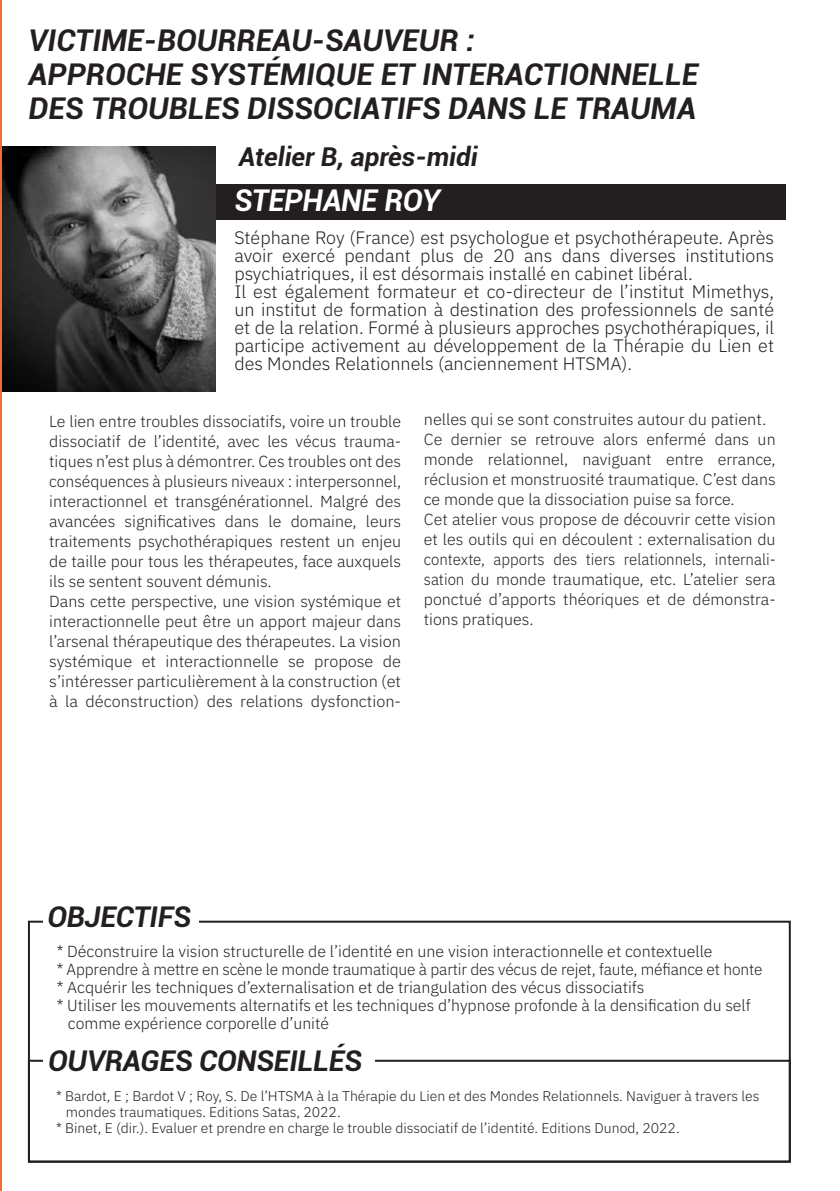
<style>
.page{position:relative;width:840px;height:1191px;background:#fff}
.page>*{position:absolute;margin:0;border:0;box-sizing:border-box;transform-origin:0 0}
.t1{font:italic 700 30px/34px "Roboto";color:#231f20}
.t2{font:italic 700 30px "Roboto";letter-spacing:-.01em;color:#fff}
.t3{font:italic 700 28.6px "Roboto";letter-spacing:-.01em;color:#231f20}
.t4{font:italic 700 26px "Roboto";color:#231f20}
.t5{font:300 18px/18px "IBM Plex Sans";color:#231f20}
.t6{font:300 16px/20px "IBM Plex Sans";color:#231f20}
.t7{font:300 14px "IBM Plex Sans";color:#231f20}
</style>
<div class="page">
<div style="left:177px;top:184px;width:608px;height:35px;background:#231f20"></div>
<img style="left:2px;top:146px;width:214px;height:246px">
<div style="left:28px;top:1059px;width:762px;height:103px;border:2px solid #231f20"></div>
<div style="left:43px;top:1030px;width:331px;height:78px;background:#fff"></div>
<hr style="left:0;top:0;width:2px;height:1191px;background:#ee6f33">
<h1 class="t1" style="left:28px;top:22px;width:671px">VICTIME-BOURREAU-SAUVEUR :<br>APPROCHE SYSTÉMIQUE ET INTERACTIONNELLE<br>DES TROUBLES DISSOCIATIFS DANS LE TRAUMA</h1>
<h3 class="t4" style="left:238px;top:138px;width:240px">Atelier B, après-midi</h3>
<h1 class="t2" style="left:234px;top:179px;width:207px">STEPHANE ROY</h1>
<p class="t5" style="left:234px;top:227px;width:541px">Stéphane Roy (France) est psychologue et psychothérapeute. Après avoir exercé pendant plus de 20 ans dans diverses institutions psychiatriques, il est désormais installé en cabinet libéral.<br>Il est également formateur et co-directeur de l’institut Mimethys, un institut de formation à destination des professionnels de santé et de la relation. Formé à plusieurs approches psychothérapiques, il participe activement au développement de la Thérapie du Lien et des Mondes Relationnels (anciennement HTSMA).</p>
<p class="t6" style="left:49px;top:409px;width:353px">Le lien entre troubles dissociatifs, voire un trouble dissociatif de l’identité, avec les vécus trauma&shy;tiques n’est plus à démontrer. Ces troubles ont des conséquences à plusieurs niveaux : interpersonnel, interactionnel et transgénérationnel. Malgré des avancées significatives dans le domaine, leurs traitements psychothérapiques restent un enjeu de taille pour tous les thérapeutes, face auxquels ils se sentent souvent démunis.<br>Dans cette perspective, une vision systémique et interactionnelle peut être un apport majeur dans l’arsenal thérapeutique des thérapeutes. La vision systémique et interactionnelle se propose de s’intéresser particulièrement à la construction (et à la déconstruction) des relations dysfonction-</p>
<p class="t6" style="left:423px;top:408px;width:353px">nelles qui se sont construites autour du patient.<br>Ce dernier se retrouve alors enfermé dans un monde relationnel, naviguant entre errance, réclusion et monstruosité traumatique. C’est dans ce monde que la dissociation puise sa force.<br>Cet atelier vous propose de découvrir cette vision et les outils qui en découlent : externalisation du contexte, apports des tiers relationnels, internali&shy;sation du monde traumatique, etc. L’atelier sera ponctué d’apports théoriques et de démonstra&shy;tions pratiques.</p>
<h2 class="t3" style="left:47px;top:897px;width:145px">OBJECTIFS</h2>
<p class="t6" style="left:57px;top:940px;width:657px">* Déconstruire la vision structurelle de l’identité en une vision interactionnelle et contextuelle</p>
<p class="t6" style="left:57px;top:958px;width:706px">* Apprendre à mettre en scène le monde traumatique à partir des vécus de rejet, faute, méfiance et honte</p>
<p class="t6" style="left:57px;top:976px;width:589px">* Acquérir les techniques d’externalisation et de triangulation des vécus dissociatifs</p>
<p class="t6" style="left:57px;top:994px;width:695px">* Utiliser les mouvements alternatifs et les techniques d’hypnose profonde à la densification du self</p>
<p class="t6" style="left:68px;top:1012px;width:262px">comme expérience corporelle d’unité</p>
<h2 class="t3" style="left:48px;top:1041px;width:315px">OUVRAGES CONSEILLÉS</h2>
<p class="t7" style="left:56px;top:1085px;width:704px">* Bardot, E ; Bardot V ; Roy, S. De l’HTSMA à la Thérapie du Lien et des Mondes Relationnels. Naviguer à travers les</p>
<p class="t7" style="left:66px;top:1101px;width:276px">mondes traumatiques. Editions Satas, 2022.</p>
<p class="t7" style="left:56px;top:1117px;width:624px">* Binet, E (dir.). Evaluer et prendre en charge le trouble dissociatif de l’identité. Editions Dunod, 2022.</p>
</div>
